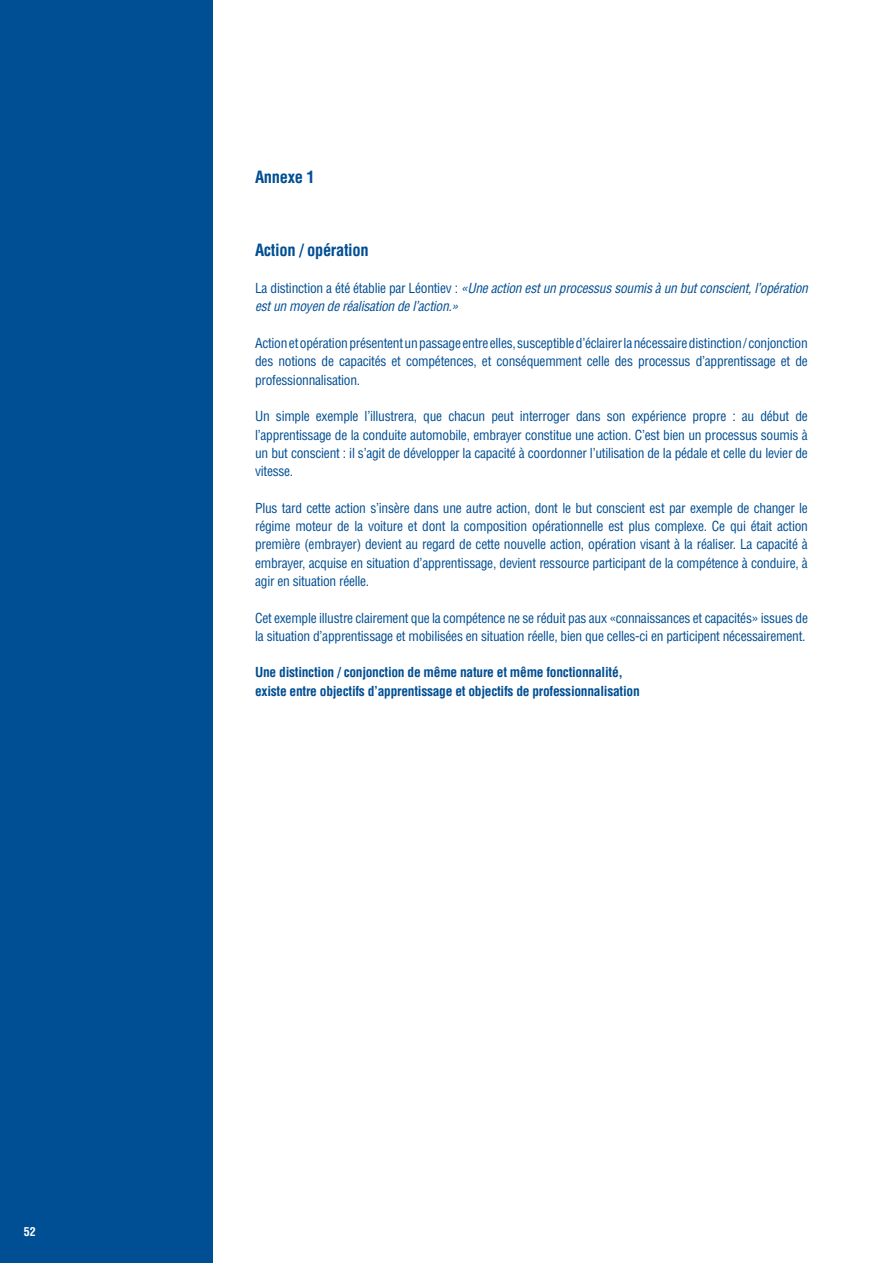
<style>
.page{position:relative;width:893px;height:1263px;background:#fff}
.page>*{position:absolute;margin:0;border:0;box-sizing:border-box;transform-origin:0 0}
.t1{font:700 condensed 16.5px "Helvetica";letter-spacing:-.02em;color:#004e93}
.t2{font:condensed 13.5px/18.3px "Helvetica";letter-spacing:-.02em;color:#004e93;text-align:justify}
.t3{font:italic condensed 13.5px/18.3px "Helvetica";letter-spacing:-.02em;color:#004e93}
.t4{font:700 condensed 13.5px/18.3px "Helvetica";letter-spacing:-.02em;color:#004e93}
.t5{font:700 condensed 12px "Helvetica";color:#fff}
.s1{font-style:normal}
</style>
<div class="page">
<div style="left:0;top:0;width:213px;height:1263px;background:#004e93"></div>
<p class="t5" style="left:24px;top:1224px;width:13px">52</p>
<p class="t1" style="left:255px;top:167px;width:61px">Annexe 1</p>
<p class="t1" style="left:255px;top:240px;width:115px">Action / opération</p>
<p class="t3" style="left:255px;top:279px;width:554px"><span class="s1">La distinction a été établie par Léontiev :</span> «Une action est un processus soumis à un but conscient, l’opération est un moyen de réalisation de l’action.»</p>
<p class="t2" style="left:255px;top:334px;width:554px">Action et opération présentent un passage entre elles, susceptible d’éclairer la nécessaire distinction / conjonction des notions de capacités et compétences, et conséquemment celle des processus d’apprentissage et de professionnalisation.</p>
<p class="t2" style="left:255px;top:407px;width:554px">Un simple exemple l’illustrera, que chacun peut interroger dans son expérience propre : au début de l’apprentissage de la conduite automobile, embrayer constitue une action. C’est bien un processus soumis à un but conscient : il s’agit de développer la capacité à coordonner l’utilisation de la pédale et celle du levier de vitesse.</p>
<p class="t2" style="left:255px;top:499px;width:554px">Plus tard cette action s’insère dans une autre action, dont le but conscient est par exemple de changer le régime moteur de la voiture et dont la composition opérationnelle est plus complexe. Ce qui était action première (embrayer) devient au regard de cette nouvelle action, opération visant à la réaliser. La capacité à embrayer, acquise en situation d’apprentissage, devient ressource participant de la compétence à conduire, à agir en situation réelle.</p>
<p class="t2" style="left:255px;top:608px;width:554px">Cet exemple illustre clairement que la compétence ne se réduit pas aux «connaissances et capacités» issues de la situation d’apprentissage et mobilisées en situation réelle, bien que celles-ci en participent nécessairement.</p>
<p class="t4" style="left:255px;top:663px;width:386px">Une distinction / conjonction de même nature et même fonctionnalité, existe entre objectifs d’apprentissage et objectifs de professionnalisation</p>
</div>
